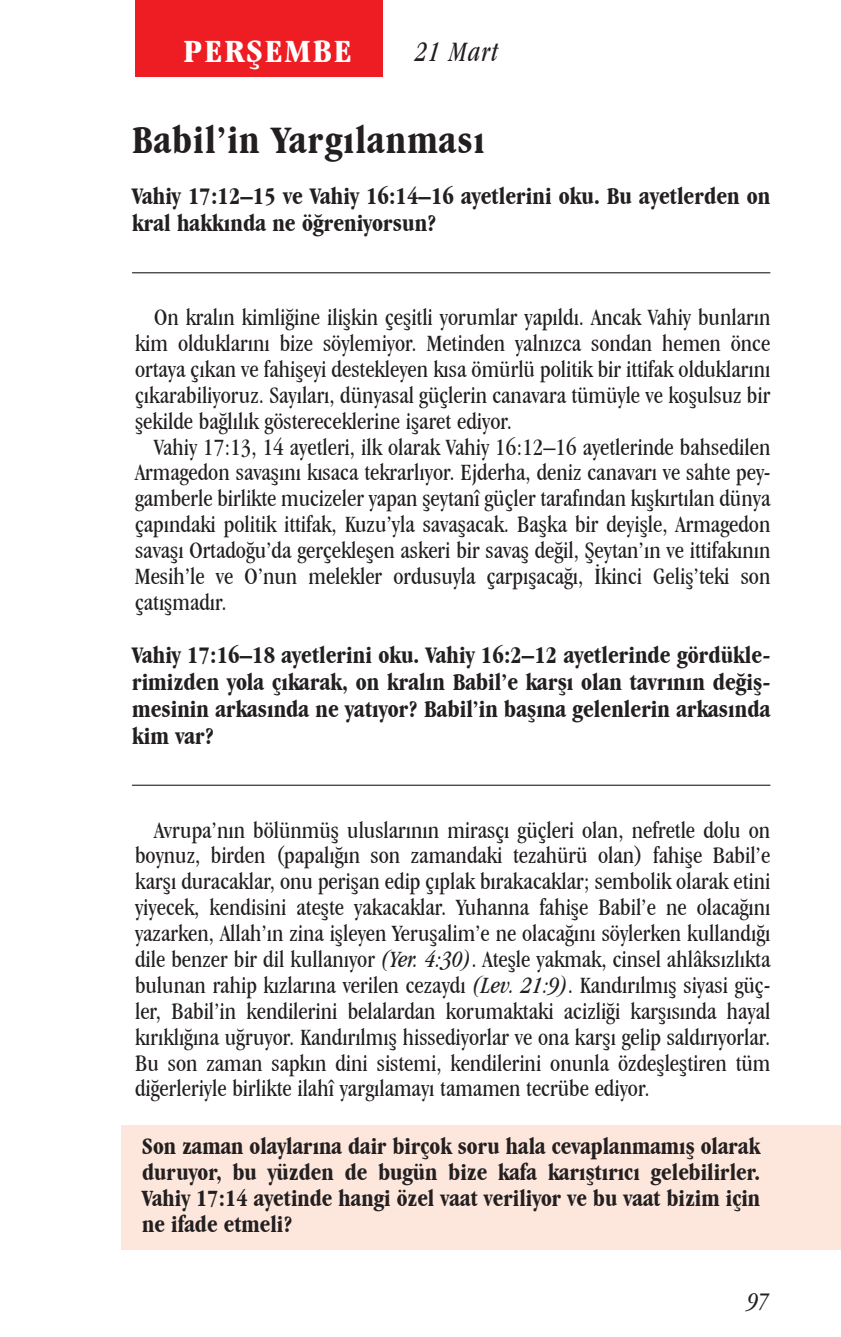
<style>
.page{position:relative;width:841px;height:1337px;background:#fff}
.page>*{position:absolute;margin:0;border:0;box-sizing:border-box;transform-origin:0 0}
.Day_Title{font:700 condensed 40.5px "Garamond IT Cby BT";letter-spacing:.025em;color:#231f20}
.Daily_Header{font:700 condensed 33.75px "Garamond IT Cby BT";letter-spacing:.05em;color:#fff;scale:1.1 1}
.Lesson_Dates{font:italic condensed 29.25px "Garamond IT Cby BT";letter-spacing:.05em;color:#231f20;scale:.9 1}
.Question{font:700 condensed 24.75px/27px "Garamond IT Cby BT";color:#231f20}
.t1{font:italic condensed 24.75px "Garamond IT Cby BT";color:#231f20}
.Body{font:condensed 24.3px/25.9px "Garamond IT Cby BT";color:#231f20;text-align:justify}
.x-screened_box-text{font:700 condensed 24.3px/25.9px "Garamond IT Cby BT";color:#231f20;text-align:justify}
.s1{font-style:italic}
</style>
<div class="page">
<div style="left:135px;top:0;width:247px;height:76px;background:#ee1d23"></div>
<div style="left:121px;top:1125px;width:719px;height:124px;background:#fde7dc"></div>
<hr style="left:132px;top:272px;width:638px;height:1px;background:#231f20">
<hr style="left:132px;top:784px;width:638px;height:2px;background:#231f20">
<p class="Daily_Header" style="left:183px;top:31px;width:155px">PERŞEMBE</p>
<p class="Lesson_Dates" style="left:416px;top:35px;width:93px">21 Mart</p>
<p class="Day_Title" style="left:132px;top:116px;width:354px">Babil’in Yargılanması</p>
<p class="Question" style="left:132px;top:182px;width:639px">Vahiy 17:12–15 ve Vahiy 16:14–16 ayetlerini oku. Bu ayetlerden on kral hakkında ne öğreniyorsun?</p>
<p class="Body" style="left:135px;top:304px;width:636px;text-indent:19px">On kralın kimliğine ilişkin çeşitli yorumlar yapıldı. Ancak Vahiy bunların kim olduklarını bize söylemiyor. Metinden yalnızca sondan hemen önce ortaya çıkan ve fahişeyi destekleyen kısa ömürlü politik bir ittifak olduklarını çıkarabiliyoruz. Sayıları, dünyasal güçlerin canavara tümüyle ve koşulsuz bir şekilde bağlılık göstereceklerine işaret ediyor.</p>
<p class="Body" style="left:135px;top:433px;width:636px;text-indent:19px">Vahiy 17:13, 14 ayetleri, ilk olarak Vahiy 16:12–16 ayetlerinde bahsedilen Armagedon savaşını kısaca tekrarlıyor. Ejderha, deniz canavarı ve sahte pey&shy;gamberle birlikte mucizeler yapan şeytanî güçler tarafından kışkırtılan dünya çapındaki politik ittifak, Kuzu’yla savaşacak. Başka bir deyişle, Armagedon savaşı Ortadoğu’da gerçekleşen askeri bir savaş değil, Şeytan’ın ve ittifakının Mesih’le ve O’nun melekler ordusuyla çarpışacağı, İkinci Geliş’teki son çatışmadır.</p>
<p class="Question" style="left:132px;top:641px;width:639px;text-align:justify">Vahiy 17:16–18 ayetlerini oku. Vahiy 16:2–12 ayetlerinde gördükle&shy;rimizden yola çıkarak, on kralın Babil’e karşı olan tavrının değiş&shy;mesinin arkasında ne yatıyor? Babil’in başına gelenlerin arkasında kim var?</p>
<p class="Body" style="left:135px;top:816px;width:636px;text-indent:19px">Avrupa’nın bölünmüş uluslarının mirasçı güçleri olan, nefretle dolu on boynuz, birden (papalığın son zamandaki tezahürü olan) fahişe Babil’e karşı duracaklar, onu perişan edip çıplak bırakacaklar; sembolik olarak etini yiyecek, kendisini ateşte yakacaklar. Yuhanna fahişe Babil’e ne olacağını yazarken, Allah’ın zina işleyen Yeruşalim’e ne olacağını söylerken kullandığı dile benzer bir dil kullanıyor <span class="s1">(Yer. 4:30)</span>. Ateşle yakmak, cinsel ahlâksızlıkta bulunan rahip kızlarına verilen cezaydı <span class="s1">(Lev. 21:9)</span>. Kandırılmış siyasi güç&shy;ler, Babil’in kendilerini belalardan korumaktaki acizliği karşısında hayal kırıklığına uğruyor. Kandırılmış hissediyorlar ve ona karşı gelip saldırıyorlar.<br>Bu son zaman sapkın dini sistemi, kendilerini onunla özdeşleştiren tüm diğerleriyle birlikte ilahî yargılamayı tamamen tecrübe ediyor.</p>
<p class="x-screened_box-text" style="left:142px;top:1133px;width:619px">Son zaman olaylarına dair birçok soru hala cevaplanmamış olarak duruyor, bu yüzden de bugün bize kafa karıştırıcı gelebilirler.<br>Vahiy 17:14 ayetinde hangi özel vaat veriliyor ve bu vaat bizim için ne ifade etmeli?</p>
<p class="t1" style="left:747px;top:1286px;width:23px">97</p>
</div>
